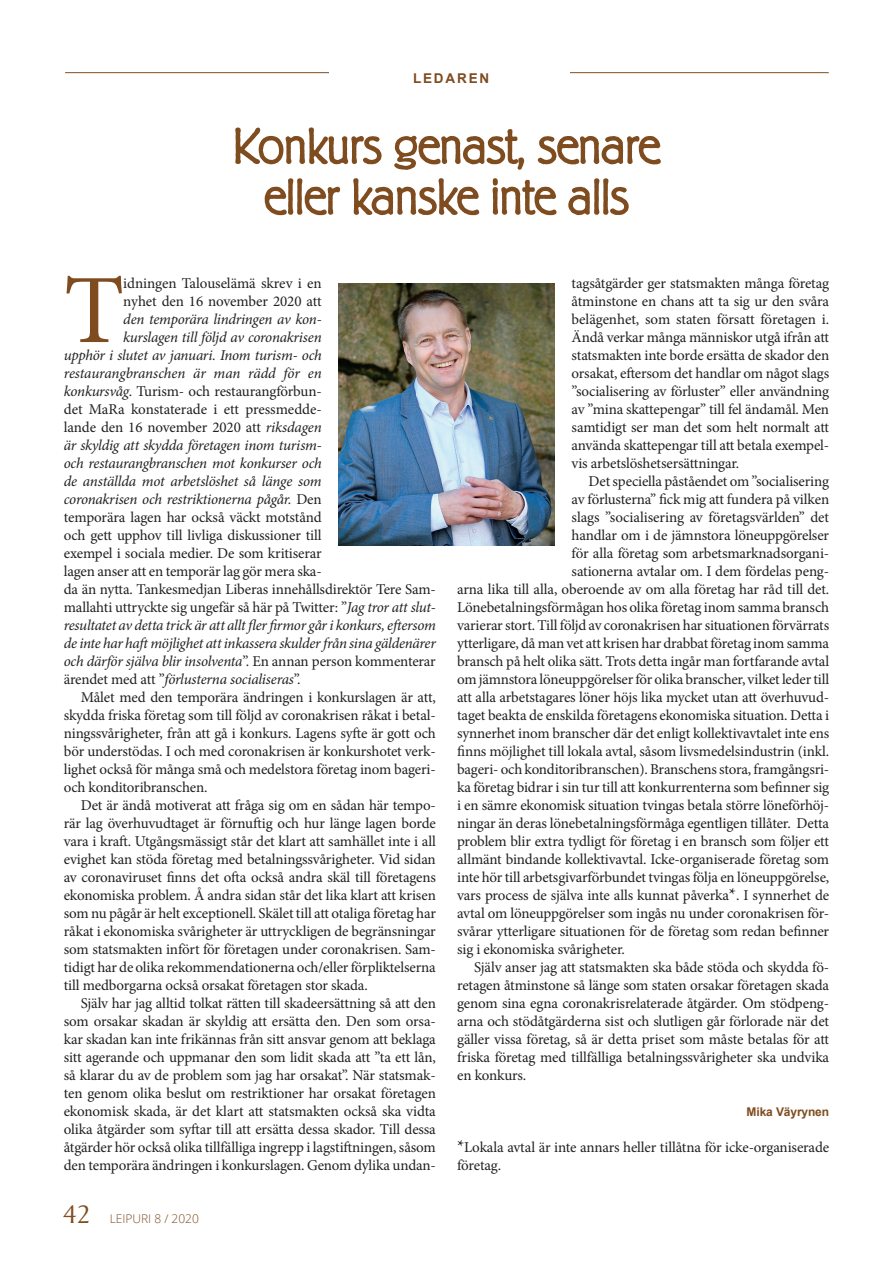
<style>
.page{position:relative;width:893px;height:1263px;background:#fff}
.page>*{position:absolute;margin:0;border:0;box-sizing:border-box;transform-origin:0 0}
.LEIPIS{font:98.1px "Minion Pro";color:#7f4c20}
.PÄÄOTSIKKO{font:300 51px "Berliner Grotesk";letter-spacing:-.03em;color:#7f4c20}
.t1{font:27px "Baker Signet BT";color:#7f4c20}
.LEIPIS-2{font:15px/18px "Minion Pro";letter-spacing:-.01em;color:#231f20;text-align:justify}
.LEIPIS-3{font:italic 15px "Minion Pro";letter-spacing:-.02em;color:#231f20}
.ARIAL{font:700 13.5px "Arial";letter-spacing:.135em;color:#7f4c20}
.t2{font:300 12px "Open Sans";color:#7f4c20}
.KIRJOITTAJA{font:700 12px "Arial";letter-spacing:-.01em;color:#7f4c20}
.s1{font-style:italic}
.s2{font-style:normal}
.s3{font-size:18px}
</style>
<div class="page">
<hr style="left:65px;top:72px;width:764px;height:1px;background:#7f4c20">
<div style="left:329px;top:27px;width:241px;height:85px;background:#fff"></div>
<img style="left:339px;top:283px;width:216px;height:262px">
<p class="ARIAL" style="left:413px;top:69px;width:78px">LEDAREN</p>
<p class="PÄÄOTSIKKO" style="left:232px;top:117px;width:430px">Konkurs genast, senare</p>
<p class="PÄÄOTSIKKO" style="left:263px;top:168px;width:368px">eller kanske inte alls</p>
<p class="LEIPIS" style="left:64px;top:245px;width:62px">T</p>
<p class="LEIPIS-2" style="left:123px;top:274px;width:200px">idningen Talouselämä skrev i en</p>
<p class="LEIPIS-2" style="left:123px;top:292px;width:200px">nyhet den 16 november 2020 att</p>
<p class="LEIPIS-3" style="left:123px;top:309px;width:200px">den temporära lindringen av kon-</p>
<p class="LEIPIS-3" style="left:123px;top:327px;width:200px">kurslagen till följd av coronakrisen</p>
<p class="LEIPIS-3" style="left:64px;top:345px;width:259px">upphör i slutet av januari. Inom turism- och</p>
<p class="LEIPIS-3" style="left:64px;top:363px;width:259px">restaurangbranschen är man rädd för en</p>
<p class="LEIPIS-2" style="left:64px;top:382px;width:259px"><span class="s1">konkursvåg</span>. Turism- och restaurangförbun-</p>
<p class="LEIPIS-2" style="left:64px;top:400px;width:259px">det MaRa konstaterade i ett pressmedde-</p>
<p class="LEIPIS-2" style="left:64px;top:418px;width:259px">lande den 16 november 2020 att <span class="s1">riksdagen</span></p>
<p class="LEIPIS-3" style="left:64px;top:435px;width:259px">är skyldig att skydda företagen inom turism-</p>
<p class="LEIPIS-3" style="left:64px;top:453px;width:259px">och restaurangbranschen mot konkurser och</p>
<p class="LEIPIS-3" style="left:64px;top:471px;width:259px">de anställda mot arbetslöshet så länge som</p>
<p class="LEIPIS-3" style="left:64px;top:489px;width:259px">coronakrisen och restriktionerna pågår. <span class="s2">Den</span></p>
<p class="LEIPIS-2" style="left:64px;top:508px;width:259px">temporära lagen har också väckt motstånd</p>
<p class="LEIPIS-2" style="left:64px;top:526px;width:259px">och gett upphov till livliga diskussioner till</p>
<p class="LEIPIS-2" style="left:64px;top:544px;width:259px">exempel i sociala medier. De som kritiserar</p>
<p class="LEIPIS-2" style="left:64px;top:562px;width:259px">lagen anser att en temporär lag gör mera ska-</p>
<p class="LEIPIS-2" style="left:64px;top:580px;width:374px">da än nytta. Tankesmedjan Liberas innehållsdirektör Tere Sam-</p>
<p class="LEIPIS-2" style="left:64px;top:598px;width:374px">mallahti uttryckte sig ungefär så här på Twitter: ”<span class="s1">Jag tror att slut-</span></p>
<p class="LEIPIS-3" style="left:64px;top:615px;width:374px">resultatet av detta trick är att allt fler firmor går i konkurs, eftersom</p>
<p class="LEIPIS-3" style="left:64px;top:633px;width:374px">de inte har haft möjlighet att inkassera skulder från sina gäldenärer</p>
<p class="LEIPIS-3" style="left:64px;top:651px;width:374px">och därför själva blir insolventa<span class="s2">”. En annan person kommenterar</span></p>
<p class="LEIPIS-3" style="left:64px;top:669px;width:238px"><span class="s2">ärendet med att ”</span>förlusterna socialiseras<span class="s2">”.</span></p>
<p class="LEIPIS-2" style="left:64px;top:688px;width:374px;text-indent:17px">Målet med den temporära ändringen i konkurslagen är att, skydda friska företag som till följd av coronakrisen råkat i betal&shy;ningssvårigheter, från att gå i konkurs. Lagens syfte är gott och bör understödas. I och med coronakrisen är konkurshotet verk&shy;lighet också för många små och medelstora företag inom bageri&shy;och konditoribranschen.</p>
<p class="LEIPIS-2" style="left:64px;top:796px;width:374px;text-indent:17px">Det är ändå motiverat att fråga sig om en sådan här tempo&shy;rär lag överhuvudtaget är förnuftig och hur länge lagen borde vara i kraft. Utgångsmässigt står det klart att samhället inte i all evighet kan stöda företag med betalningssvårigheter. Vid sidan av coronaviruset finns det ofta också andra skäl till företagens ekonomiska problem. Å andra sidan står det lika klart att krisen som nu pågår är helt exceptionell. Skälet till att otaliga företag har råkat i ekonomiska svårigheter är uttryckligen de begränsningar som statsmakten infört för företagen under coronakrisen. Sam&shy;tidigt har de olika rekommendationerna och/eller förpliktelserna till medborgarna också orsakat företagen stor skada.</p>
<p class="LEIPIS-2" style="left:64px;top:994px;width:374px;text-indent:17px">Själv har jag alltid tolkat rätten till skadeersättning så att den som orsakar skadan är skyldig att ersätta den. Den som orsa&shy;kar skadan kan inte frikännas från sitt ansvar genom att beklaga sitt agerande och uppmanar den som lidit skada att ”ta ett lån, så klarar du av de problem som jag har orsakat”. När statsmak&shy;ten genom olika beslut om restriktioner har orsakat företagen ekonomisk skada, är det klart att statsmakten också ska vidta olika åtgärder som syftar till att ersätta dessa skador. Till dessa åtgärder hör också olika tillfälliga ingrepp i lagstiftningen, såsom den temporära ändringen i konkurslagen. Genom dylika undan-</p>
<p class="t1" style="left:63px;top:1198px;width:30px">42</p>
<p class="t2" style="left:110px;top:1210px;width:91px">LEIPURI 8 / 2020</p>
<p class="LEIPIS-2" style="left:572px;top:274px;width:259px">tagsåtgärder ger statsmakten många företag åtminstone en chans att ta sig ur den svåra belägenhet, som staten försatt företagen i.<br>Ändå verkar många människor utgå ifrån att statsmakten inte borde ersätta de skador den orsakat, eftersom det handlar om något slags ”socialisering av förluster” eller användning av ”mina skattepengar” till fel ändamål. Men samtidigt ser man det som helt normalt att använda skattepengar till att betala exempel&shy;vis arbetslöshetsersättningar.</p>
<p class="LEIPIS-2" style="left:589px;top:472px;width:242px">Det speciella påståendet om ”socialisering</p>
<p class="LEIPIS-2" style="left:572px;top:490px;width:259px">av förlusterna” fick mig att fundera på vilken</p>
<p class="LEIPIS-2" style="left:572px;top:508px;width:259px">slags ”socialisering av företagsvärlden” det</p>
<p class="LEIPIS-2" style="left:572px;top:526px;width:259px">handlar om i de jämnstora löneuppgörelser</p>
<p class="LEIPIS-2" style="left:572px;top:544px;width:259px">för alla företag som arbetsmarknadsorgani-</p>
<p class="LEIPIS-2" style="left:572px;top:562px;width:259px">sationerna avtalar om. I dem fördelas peng-</p>
<p class="LEIPIS-2" style="left:457px;top:580px;width:374px">arna lika till alla, oberoende av om alla företag har råd till det.</p>
<p class="LEIPIS-2" style="left:457px;top:598px;width:374px">Lönebetalningsförmågan hos olika företag inom samma bransch</p>
<p class="LEIPIS-2" style="left:457px;top:616px;width:374px">varierar stort. Till följd av coronakrisen har situationen förvärrats</p>
<p class="LEIPIS-2" style="left:457px;top:634px;width:373px">ytterligare, då man vet att krisen har drabbat företag inom samma</p>
<p class="LEIPIS-2" style="left:457px;top:652px;width:374px">bransch på helt olika sätt. Trots detta ingår man fortfarande avtal</p>
<p class="LEIPIS-2" style="left:457px;top:670px;width:374px">om jämnstora löneuppgörelser för olika branscher, vilket leder till</p>
<p class="LEIPIS-2" style="left:457px;top:688px;width:374px">att alla arbetstagares löner höjs lika mycket utan att överhuvud-</p>
<p class="LEIPIS-2" style="left:457px;top:706px;width:374px">taget beakta de enskilda företagens ekonomiska situation. Detta i</p>
<p class="LEIPIS-2" style="left:457px;top:724px;width:374px">synnerhet inom branscher där det enligt kollektivavtalet inte ens</p>
<p class="LEIPIS-2" style="left:457px;top:742px;width:374px">finns möjlighet till lokala avtal, såsom livsmedelsindustrin (inkl.</p>
<p class="LEIPIS-2" style="left:457px;top:760px;width:374px">bageri- och konditoribranschen). Branschens stora, framgångsri-</p>
<p class="LEIPIS-2" style="left:457px;top:778px;width:374px">ka företag bidrar i sin tur till att konkurrenterna som befinner sig</p>
<p class="LEIPIS-2" style="left:457px;top:796px;width:374px">i en sämre ekonomisk situation tvingas betala större löneförhöj-</p>
<p class="LEIPIS-2" style="left:457px;top:814px;width:374px">ningar än deras lönebetalningsförmåga egentligen tillåter. Detta</p>
<p class="LEIPIS-2" style="left:457px;top:832px;width:373px">problem blir extra tydligt för företag i en bransch som följer ett</p>
<p class="LEIPIS-2" style="left:457px;top:850px;width:374px">allmänt bindande kollektivavtal. Icke-organiserade företag som</p>
<p class="LEIPIS-2" style="left:457px;top:868px;width:374px">inte hör till arbetsgivarförbundet tvingas följa en löneuppgörelse,</p>
<p class="LEIPIS-2" style="left:457px;top:886px;width:374px">vars process de själva inte alls kunnat påverka<span class="s3">*</span>. I synnerhet de</p>
<p class="LEIPIS-2" style="left:457px;top:904px;width:374px">avtal om löneuppgörelser som ingås nu under coronakrisen för-</p>
<p class="LEIPIS-2" style="left:457px;top:922px;width:374px">svårar ytterligare situationen för de företag som redan befinner</p>
<p class="LEIPIS-2" style="left:457px;top:940px;width:169px">sig i ekonomiska svårigheter.</p>
<p class="LEIPIS-2" style="left:457px;top:958px;width:374px;text-indent:17px">Själv anser jag att statsmakten ska både stöda och skydda fö&shy;retagen åtminstone så länge som staten orsakar företagen skada genom sina egna coronakrisrelaterade åtgärder. Om stödpeng&shy;arna och stödåtgärderna sist och slutligen går förlorade när det gäller vissa företag, så är detta priset som måste betalas för att friska företag med tillfälliga betalningssvårigheter ska undvika en konkurs.</p>
<p class="KIRJOITTAJA" style="left:747px;top:1103px;width:84px">Mika Väyrynen</p>
<p class="LEIPIS-2" style="left:457px;top:1138px;width:374px"><span class="s3">*</span>Lokala avtal är inte annars heller tillåtna för icke-organiserade företag.</p>
</div>
